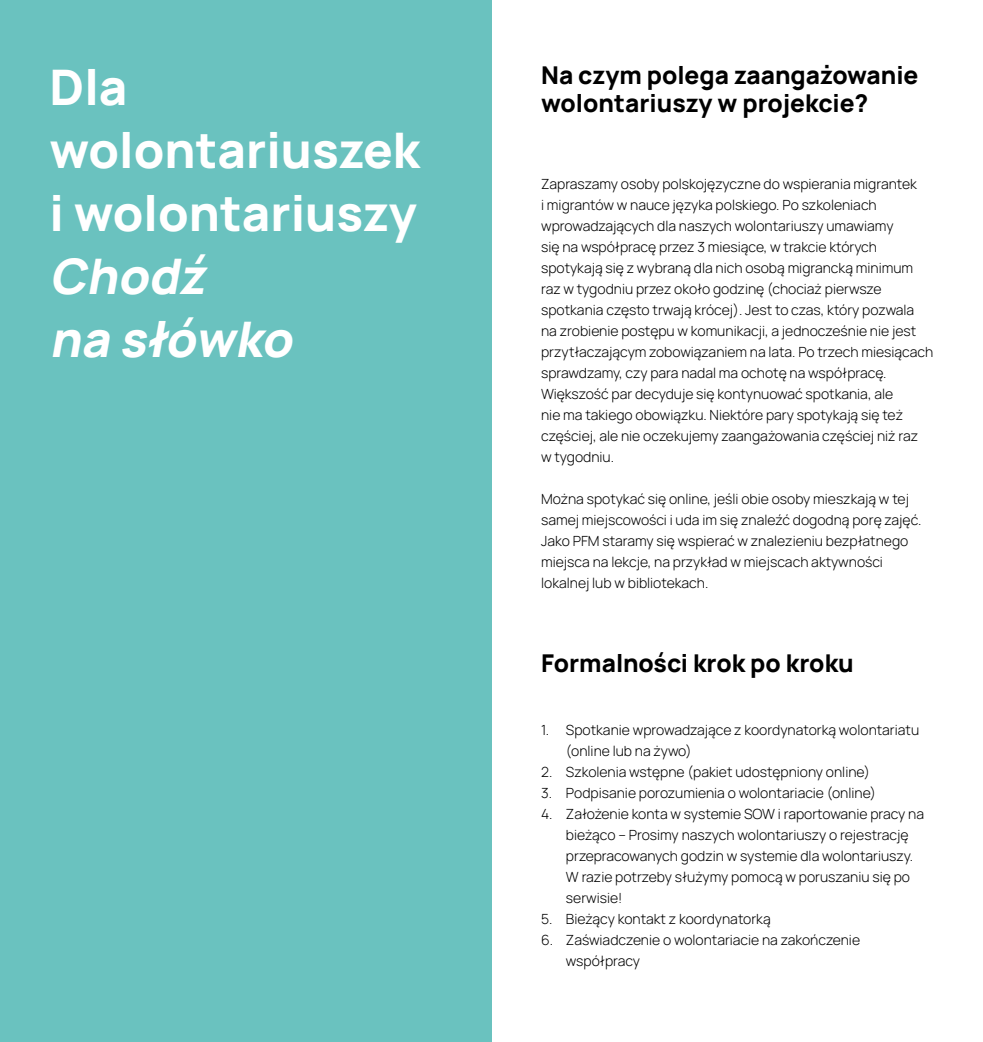
<style>
.page{position:relative;width:983px;height:1042px;background:#fff}
.page>*{position:absolute;margin:0;border:0;box-sizing:border-box;transform-origin:0 0}
.t1{font:800 49px/63px "Manrope";color:#fff}
.t2{font:italic 800 49px/63px "Manrope";color:#fff}
.t3{font:800 24.5px/28px "Manrope";color:#000}
.t4{font:300 14px/21px "Manrope";color:#000}
</style>
<div class="page">
<div style="left:0;top:0;width:491px;height:1042px;background:#6ac2bf"></div>
<h1 class="t1" style="left:50px;top:54px;width:372px">Dla wolontariuszek i wolontariuszy</h1>
<h1 class="t2" style="left:50px;top:243px;width:255px">Chodź<br>na słówko</h1>
<h2 class="t3" style="left:541px;top:60px;width:379px">Na czym polega zaangażowanie wolontariuszy w projekcie?</h2>
<p class="t4" style="left:541px;top:173px;width:393px">Zapraszamy osoby polskojęzyczne do wspierania migrantek<br>i migrantów w nauce języka polskiego. Po szkoleniach wprowadzających dla naszych wolontariuszy umawiamy<br>się na współpracę przez 3 miesiące, w trakcie których spotykają się z wybraną dla nich osobą migrancką minimum raz w tygodniu przez około godzinę (chociaż pierwsze spotkania często trwają krócej). Jest to czas, który pozwala na zrobienie postępu w komunikacji, a jednocześnie nie jest przytłaczającym zobowiązaniem na lata. Po trzech miesiącach sprawdzamy, czy para nadal ma ochotę na współpracę.<br>Większość par decyduje się kontynuować spotkania, ale<br>nie ma takiego obowiązku. Niektóre pary spotykają się też częściej, ale nie oczekujemy zaangażowania częściej niż raz<br>w tygodniu.</p>
<p class="t4" style="left:541px;top:488px;width:381px">Można spotykać się online, jeśli obie osoby mieszkają w tej samej miejscowości i uda im się znaleźć dogodną porę zajęć.<br>Jako PFM staramy się wspierać w znalezieniu bezpłatnego miejsca na lekcje, na przykład w miejscach aktywności lokalnej lub w bibliotekach.</p>
<h2 class="t3" style="left:541px;top:648px;width:314px">Formalności krok po kroku</h2>
<p class="t4" style="left:566px;top:719px;width:354px;text-indent:-25px">1. Spotkanie wprowadzające z koordynatorką wolontariatu (online lub na żywo)</p>
<p class="t4" style="left:541px;top:761px;width:330px">2. Szkolenia wstępne (pakiet udostępniony online)</p>
<p class="t4" style="left:541px;top:782px;width:336px">3. Podpisanie porozumienia o wolontariacie (online)</p>
<p class="t4" style="left:566px;top:803px;width:359px;text-indent:-25px">4. Założenie konta w systemie SOW i raportowanie pracy na bieżąco – Prosimy naszych wolontariuszy o rejestrację przepracowanych godzin w systemie dla wolontariuszy.<br>W razie potrzeby służymy pomocą w poruszaniu się po serwisie!</p>
<p class="t4" style="left:541px;top:908px;width:231px">5. Bieżący kontakt z koordynatorką</p>
<p class="t4" style="left:566px;top:929px;width:295px;text-indent:-25px">6. Zaświadczenie o wolontariacie na zakończenie współpracy</p>
</div>
